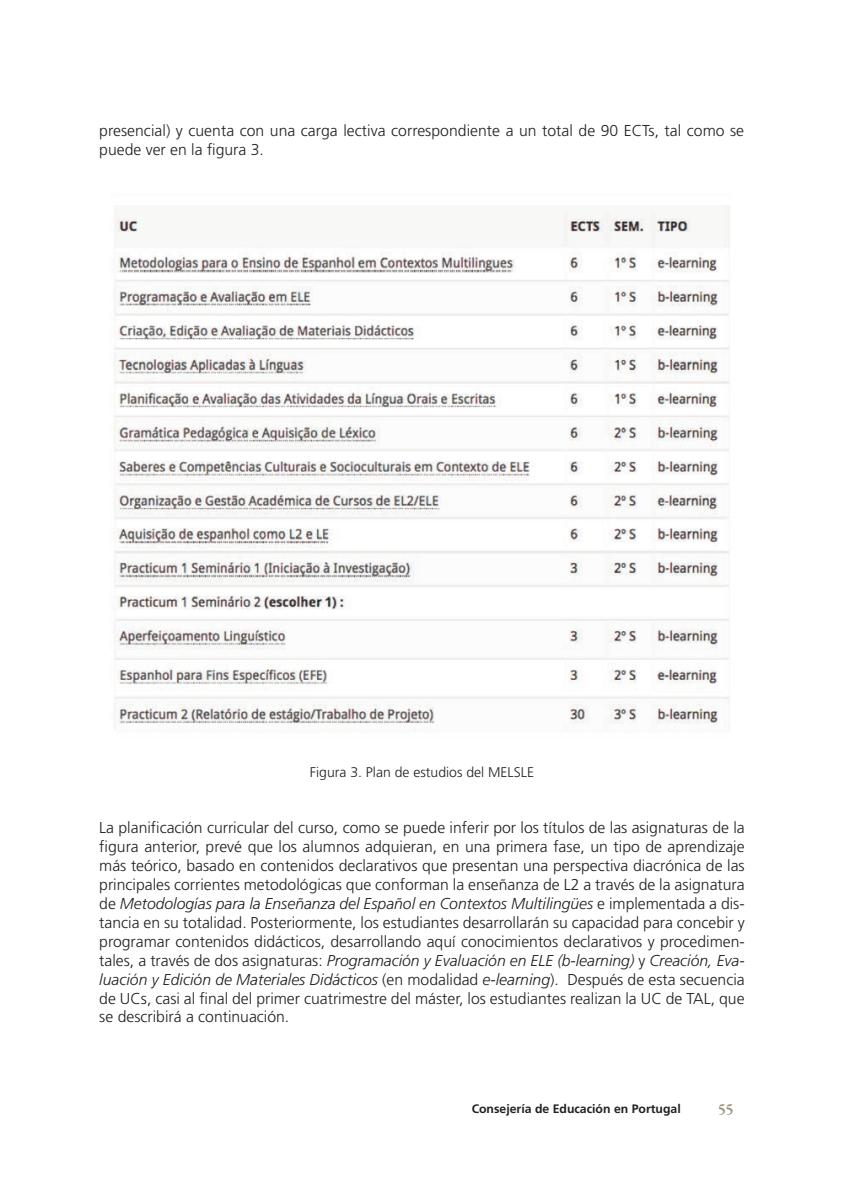
<style>
.page{position:relative;width:844px;height:1191px;background:#fff}
.page>*{position:absolute;margin:0;border:0;box-sizing:border-box;transform-origin:0 0}
.t1{font:300 15.75px/18.9px "Frutiger";color:#231f20}
.t2{font:600 15.75px "Garamond Premr Pro";color:#999178}
.t3{font:300 14px "Frutiger";color:#231f20}
.t4{font:700 12.25px "Frutiger";color:#231f20}
.s1{font-style:italic}
</style>
<div class="page">
<img style="left:111px;top:205px;width:619px;height:526px">
<p class="t1" style="left:99px;top:122px;width:646px">presencial) y cuenta con una carga lectiva correspondiente a un total de 90 ECTs, tal como se puede ver en la figura 3.</p>
<p class="t3" style="left:310px;top:767px;width:226px">Figura 3. Plan de estudios del MELSLE</p>
<p class="t1" style="left:99px;top:819px;width:646px;text-align:justify">La planificación curricular del curso, como se puede inferir por los títulos de las asignaturas de la figura anterior, prevé que los alumnos adquieran, en una primera fase, un tipo de aprendizaje más teórico, basado en contenidos declarativos que presentan una perspectiva diacrónica de las principales corrientes metodológicas que conforman la enseñanza de L2 a través de la asignatura de <span class="s1">Metodologías para la Enseñanza del Español en Contextos Multilingües</span> e implementada a dis&shy;tancia en su totalidad. Posteriormente, los estudiantes desarrollarán su capacidad para concebir y programar contenidos didácticos, desarrollando aquí conocimientos declarativos y procedimen&shy;tales, a través de dos asignaturas: <span class="s1">Programación y Evaluación en ELE (b-learning)</span> y <span class="s1">Creación, Eva&shy;luación y Edición de Materiales Didácticos</span> (en modalidad <span class="s1">e-learning</span>). Después de esta secuencia de UCs, casi al final del primer cuatrimestre del máster, los estudiantes realizan la UC de TAL, que se describirá a continuación.</p>
<p class="t4" style="left:471px;top:1104px;width:210px">Consejería de Educación en Portugal</p>
<p class="t2" style="left:718px;top:1102px;width:17px">55</p>
</div>
